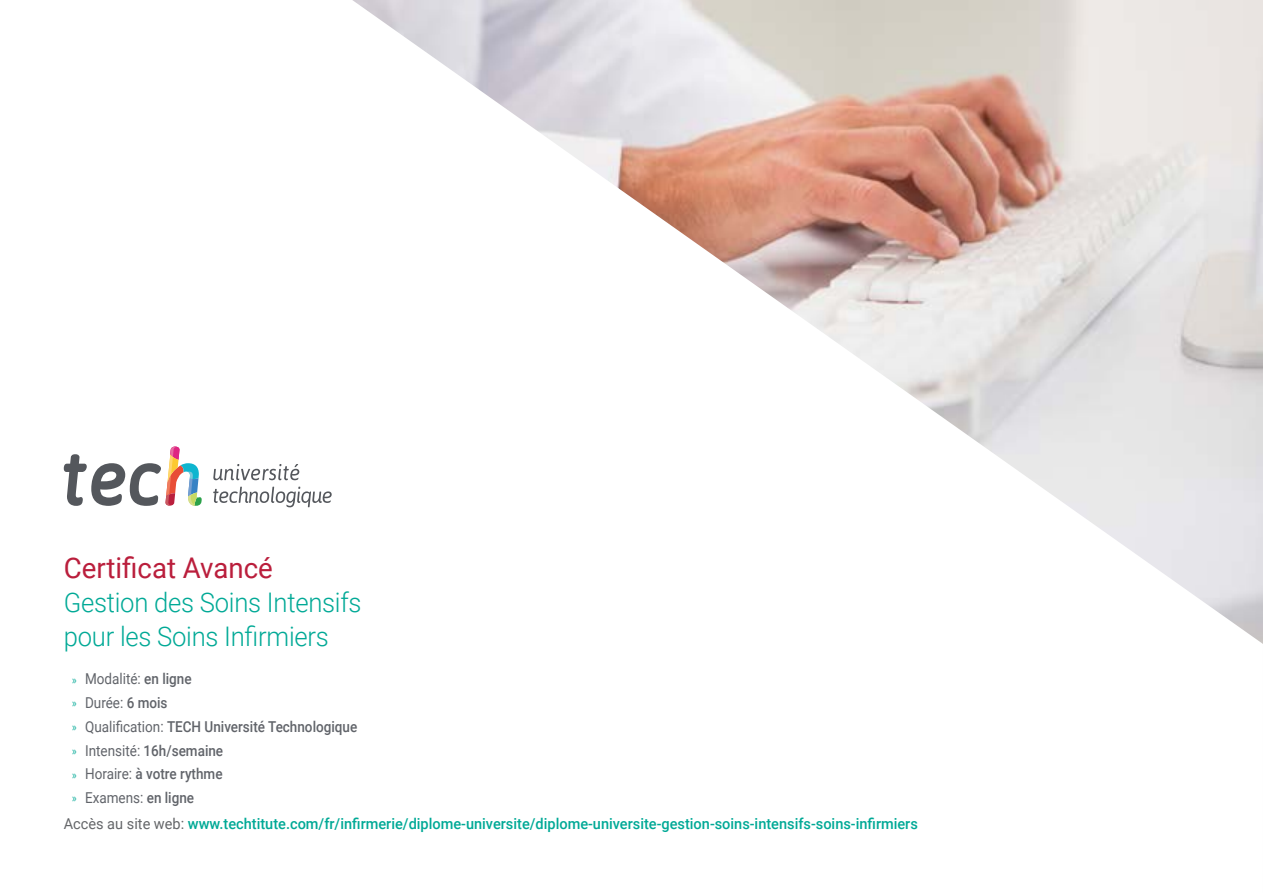
<style>
.page{position:relative;width:1263px;height:893px;background:#fff}
.page>*{position:absolute;margin:0;border:0;box-sizing:border-box;transform-origin:0 0}
.t1{font:28.5px "Roboto";color:#ba1e3c}
.t2{font:300 27px/34.2px "Roboto";letter-spacing:-.01em;color:#00a996;scale:.95 1}
.t3{font:500 15px/23.7px "Roboto";color:#61646a;scale:.9 1}
.t4{font:500 15px "Roboto";color:#00a996}
.s1{font-family:"Myriad Pro";font-weight:400;font-size:12px;color:#00a996}
.s2{font-weight:400}
.s3{font-weight:400;color:#646669}
</style>
<div class="page">
<img style="left:352px;top:0;width:911px;height:644px">
<svg style="left:213px;top:464px;width:86px;height:16px"></svg>
<svg style="left:213px;top:487px;width:119px;height:20px"></svg>
<svg style="left:64px;top:447px;width:138px;height:59px"></svg>
<h1 class="t1" style="left:64px;top:547px;width:211px">Certificat Avancé</h1>
<h2 class="t2" style="left:64px;top:584px;width:315px">Gestion des Soins Intensifs pour les Soins Infirmiers</h2>
<p class="t3" style="left:72px;top:667px;width:318px"><span class="s1">»</span> <span class="s2">Modalité:</span> en ligne<br><span class="s1">»</span> <span class="s2">Durée:</span> 6 mois<br><span class="s1">»</span> <span class="s2">Qualification:</span> TECH Université Technologique <span class="s1">»</span> <span class="s2">Intensité:</span> 16h/semaine<br><span class="s1">»</span> <span class="s2">Horaire:</span> à votre rythme<br><span class="s1">»</span> <span class="s2">Examens:</span> en ligne</p>
<p class="t4" style="left:64px;top:813px;width:856px"><span class="s3">Accès au site web:</span> www.techtitute.com/fr/infirmerie/diplome-universite/diplome-universite-gestion-soins-intensifs-soins-infirmiers</p>
</div>
